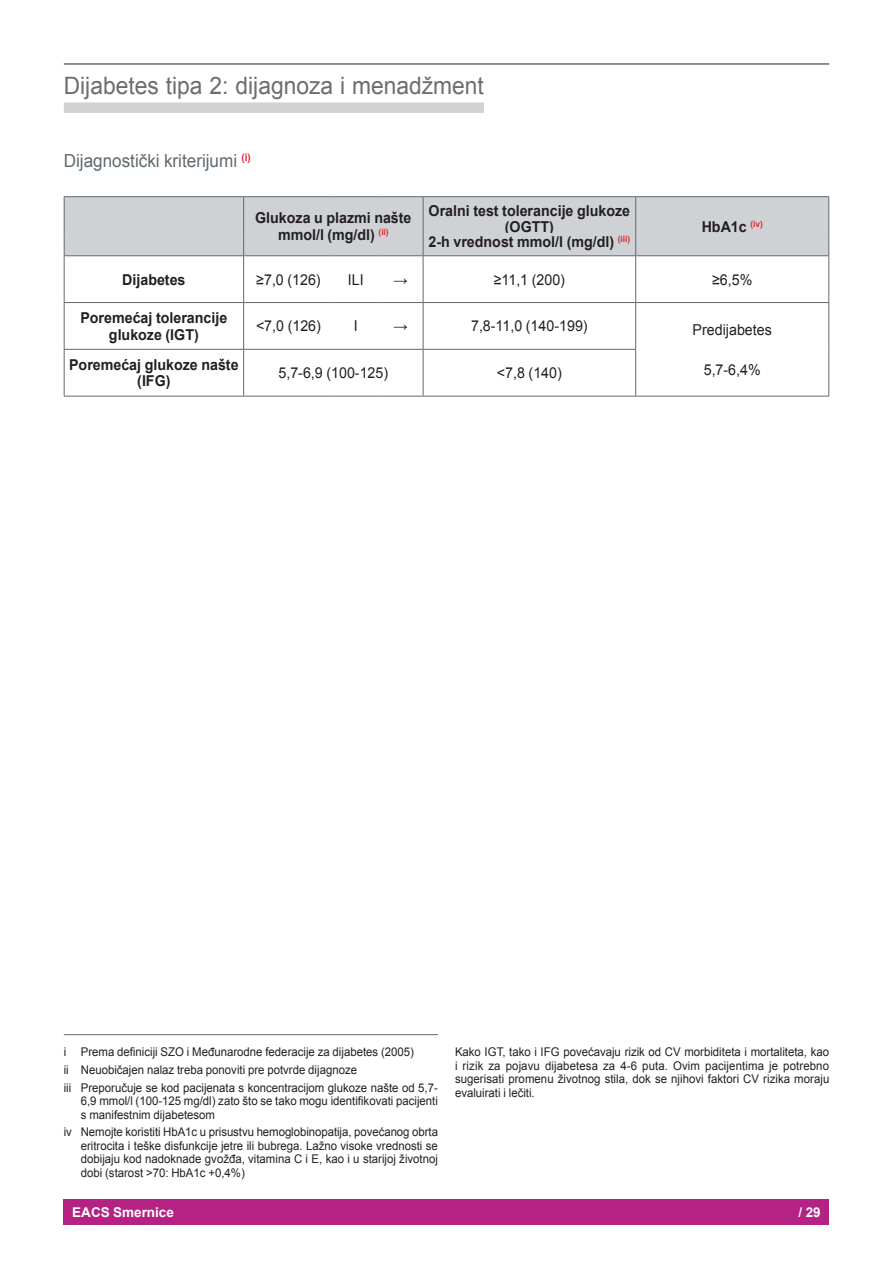
<style>
.page{position:relative;width:893px;height:1263px;background:#fff}
.page>*{position:absolute;margin:0;border:0;box-sizing:border-box;transform-origin:0 0}
.t1{font:24px "Arial";color:#6c6d70;scale:.95 1}
.t2{font:18px "Arial";color:#60696f;scale:.95 1}
.t3{font:700 15px/16.5px "Arial";color:#231f20;text-align:center;scale:.95 1}
.t4{font:15px "Arial";color:#231f20;scale:.95 1}
.t5{font:700 13.5px "Arial";color:#fff}
.t6{font:12px/13.5px "Arial";color:#231f20;scale:.95 1}
</style>
<div class="page">
<div style="left:64px;top:1199px;width:765px;height:26px;background:#b42284"></div>
<hr style="left:64px;top:64px;width:765px;height:1px;background:#231f20">
<div style="left:64px;top:102px;width:420px;height:11px;background:#d1d2d4"></div>
<div style="left:65px;top:197px;width:763px;height:58px;background:#cfd2d5"></div>
<svg style="left:65px;top:256px;width:763px;height:140px"></svg>
<hr style="left:64px;top:196px;width:180px;height:1px;background:#60696f">
<hr style="left:64px;top:197px;width:1px;height:35px;background:#60696f">
<svg style="left:64px;top:232px;width:1px;height:23px"></svg>
<hr style="left:244px;top:196px;width:89px;height:1px;background:#60696f">
<hr style="left:243px;top:197px;width:1px;height:35px;background:#60696f">
<hr style="left:333px;top:196px;width:45px;height:1px;background:#60696f">
<hr style="left:378px;top:196px;width:45px;height:1px;background:#60696f">
<svg style="left:243px;top:232px;width:1px;height:23px"></svg>
<hr style="left:423px;top:196px;width:213px;height:1px;background:#60696f">
<hr style="left:423px;top:197px;width:1px;height:35px;background:#60696f">
<hr style="left:636px;top:196px;width:193px;height:1px;background:#60696f">
<hr style="left:635px;top:197px;width:1px;height:35px;background:#60696f">
<hr style="left:828px;top:197px;width:1px;height:35px;background:#60696f">
<svg style="left:828px;top:232px;width:1px;height:23px"></svg>
<svg style="left:423px;top:232px;width:1px;height:23px"></svg>
<svg style="left:635px;top:232px;width:1px;height:23px"></svg>
<hr style="left:64px;top:255px;width:180px;height:1px;background:#60696f">
<hr style="left:64px;top:256px;width:1px;height:46px;background:#60696f">
<hr style="left:244px;top:255px;width:89px;height:1px;background:#60696f">
<hr style="left:243px;top:256px;width:1px;height:46px;background:#60696f">
<hr style="left:333px;top:255px;width:45px;height:1px;background:#60696f">
<hr style="left:378px;top:255px;width:45px;height:1px;background:#60696f">
<hr style="left:423px;top:255px;width:213px;height:1px;background:#60696f">
<hr style="left:423px;top:256px;width:1px;height:46px;background:#60696f">
<hr style="left:636px;top:255px;width:193px;height:1px;background:#60696f">
<hr style="left:635px;top:256px;width:1px;height:46px;background:#60696f">
<hr style="left:828px;top:256px;width:1px;height:46px;background:#60696f">
<hr style="left:64px;top:302px;width:180px;height:1px;background:#60696f">
<hr style="left:64px;top:303px;width:1px;height:46px;background:#60696f">
<hr style="left:244px;top:302px;width:89px;height:1px;background:#60696f">
<hr style="left:243px;top:303px;width:1px;height:46px;background:#60696f">
<hr style="left:333px;top:302px;width:45px;height:1px;background:#60696f">
<hr style="left:378px;top:302px;width:45px;height:1px;background:#60696f">
<hr style="left:423px;top:302px;width:213px;height:1px;background:#60696f">
<hr style="left:423px;top:303px;width:1px;height:46px;background:#60696f">
<hr style="left:636px;top:302px;width:193px;height:1px;background:#60696f">
<hr style="left:635px;top:303px;width:1px;height:46px;background:#60696f">
<hr style="left:828px;top:303px;width:1px;height:46px;background:#60696f">
<hr style="left:64px;top:349px;width:180px;height:1px;background:#60696f">
<hr style="left:64px;top:350px;width:1px;height:46px;background:#60696f">
<hr style="left:64px;top:396px;width:180px;height:1px;background:#60696f">
<hr style="left:244px;top:349px;width:89px;height:1px;background:#60696f">
<hr style="left:243px;top:350px;width:1px;height:46px;background:#60696f">
<hr style="left:333px;top:349px;width:45px;height:1px;background:#60696f">
<hr style="left:378px;top:349px;width:45px;height:1px;background:#60696f">
<hr style="left:244px;top:396px;width:89px;height:1px;background:#60696f">
<hr style="left:333px;top:396px;width:45px;height:1px;background:#60696f">
<hr style="left:378px;top:396px;width:45px;height:1px;background:#60696f">
<hr style="left:423px;top:349px;width:213px;height:1px;background:#60696f">
<hr style="left:423px;top:350px;width:1px;height:46px;background:#60696f">
<hr style="left:423px;top:396px;width:213px;height:1px;background:#60696f">
<hr style="left:635px;top:350px;width:1px;height:46px;background:#60696f">
<hr style="left:828px;top:349px;width:1px;height:47px;background:#60696f">
<hr style="left:636px;top:396px;width:193px;height:1px;background:#60696f">
<hr style="left:64px;top:1034px;width:374px;height:1px;background:#60696f">
<h1 class="t1" style="left:64px;top:70px;width:444px">Dijabetes tipa 2: dijagnoza i menadžment</h1>
<h2 class="t2" style="left:64px;top:148px;width:198px">Dijagnostički kriterijumi <sup>(i)</sup></h2>
<p class="t3" style="left:255px;top:210px;width:166px">Glukoza u plazmi našte mmol/l (mg/dl) <sup>(ii)</sup></p>
<p class="t3" style="left:429px;top:203px;width:214px">Oralni test tolerancije glukoze (OGTT)</p>
<p class="t3" style="left:429px;top:234px;width:214px">2-h vrednost mmol/l (mg/dl) <sup>(iii)</sup></p>
<p class="t3" style="left:702px;top:219px;width:66px">HbA1c <sup>(iv)</sup></p>
<p class="t3" style="left:122px;top:271px;width:68px">Dijabetes</p>
<p class="t4" style="left:256px;top:269px;width:69px">≥7,0 (126)</p>
<p class="t4" style="left:348px;top:269px;width:18px">ILI</p>
<p class="t4" style="left:394px;top:269px;width:16px">→</p>
<p class="t4" style="left:494px;top:269px;width:77px">≥11,1 (200)</p>
<p class="t4" style="left:712px;top:269px;width:44px">≥6,5%</p>
<p class="t3" style="left:80px;top:310px;width:156px">Poremećaj tolerancije glukoze (IGT)</p>
<p class="t4" style="left:256px;top:316px;width:70px">&lt;7,0 (126)</p>
<p class="t4" style="left:354px;top:316px;width:6px">I</p>
<p class="t4" style="left:393px;top:316px;width:16px">→</p>
<p class="t4" style="left:471px;top:316px;width:124px">7,8-11,0 (140-199)</p>
<p class="t4" style="left:693px;top:319px;width:85px">Predijabetes</p>
<p class="t3" style="left:69px;top:357px;width:180px">Poremećaj glukoze našte (IFG)</p>
<p class="t4" style="left:278px;top:363px;width:117px">5,7-6,9 (100-125)</p>
<p class="t4" style="left:497px;top:363px;width:70px">&lt;7,8 (140)</p>
<p class="t4" style="left:704px;top:360px;width:62px">5,7-6,4%</p>
<p class="t6" style="left:64px;top:1043px;width:395px;line-height:17.7px">i Prema definiciji SZO i Međunarodne federacije za dijabetes (2005)<br>ii Neuobičajen nalaz treba ponoviti pre potvrde dijagnoze<br>iii Preporučuje se kod pacijenata s koncentracijom glukoze našte od 5,7-</p>
<p class="t6" style="left:81px;top:1094px;width:377px">6,9 mmol/l (100-125 mg/dl) zato što se tako mogu identifikovati pacijenti s manifestnim dijabetesom</p>
<p class="t6" style="left:81px;top:1125px;width:377px;text-align:justify;text-indent:-17px">iv Nemojte koristiti HbA1c u prisustvu hemoglobinopatija, povećanog obrta eritrocita i teške disfunkcije jetre ili bubrega. Lažno visoke vrednosti se dobijaju kod nadoknade gvožđa, vitamina C i E, kao i u starijoj životnoj dobi (starost &gt;70: HbA1c +0,4%)</p>
<p class="t6" style="left:455px;top:1045px;width:396px;text-align:justify">Kako IGT, tako i IFG povećavaju rizik od CV morbiditeta i mortaliteta, kao i rizik za pojavu dijabetesa za 4-6 puta. Ovim pacijentima je potrebno sugerisati promenu životnog stila, dok se njihovi faktori CV rizika moraju evaluirati i lečiti.</p>
<p class="t5" style="left:72px;top:1203px;width:103px">EACS Smernice</p>
<p class="t5" style="left:798px;top:1203px;width:24px">/ 29</p>
</div>
